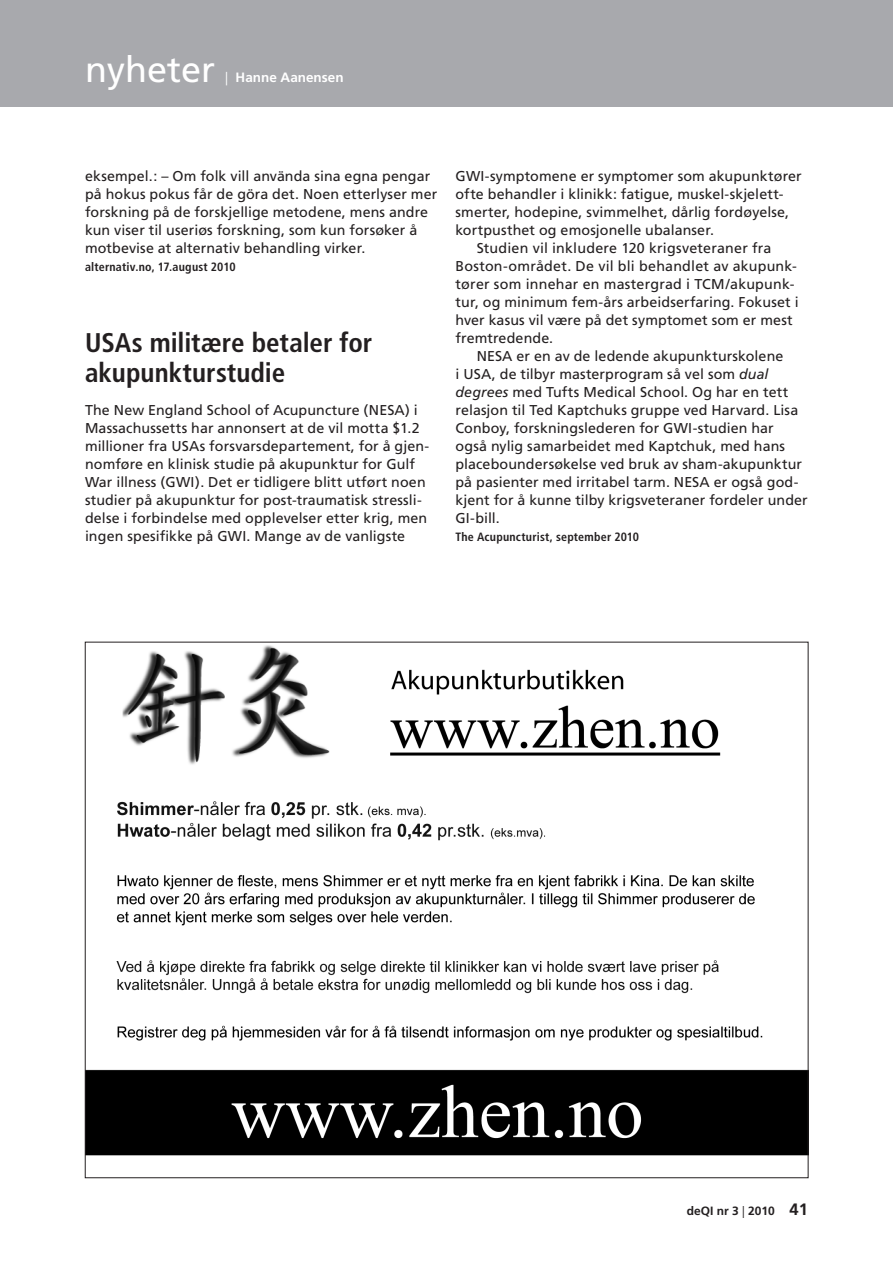
<style>
.page{position:relative;width:893px;height:1263px;background:#fff}
.page>*{position:absolute;margin:0;border:0;box-sizing:border-box;transform-origin:0 0}
.t1{font:36px "Frutiger";color:#fff}
.Brødtekst{font:700 condensed 27px/30px "Frutiger";color:#231f20}
.Brødtekst-2{font:14.25px/18px "Frutiger";letter-spacing:.01em;color:#231f20}
.t2{font:700 13.5px "Frutiger";color:#fff}
.Brødtekst-3{font:700 condensed 12px "Frutiger";letter-spacing:.015em;color:#231f20}
.t3{font:700 12px "Frutiger";color:#231f20}
.s1{font-weight:300}
.s2{font-style:italic}
.s3{font-size:16.5px}
</style>
<div class="page">
<div style="left:0;top:0;width:893px;height:106px;background:#a8a9ad"></div>
<img style="left:87px;top:645px;width:719px;height:511px">
<p class="t1" style="left:85px;top:49px;width:132px">nyheter</p>
<p class="t2" style="left:225px;top:70px;width:120px"><span class="s1">|</span> Hanne Aanensen</p>
<p class="Brødtekst-2" style="left:85px;top:167px;width:354px">eksempel.: – Om folk vill använda sina egna pengar på hokus pokus får de göra det. Noen etterlyser mer forskning på de forskjellige metodene, mens andre kun viser til useriøs forskning, som kun forsøker å motbevise at alternativ behandling virker.</p>
<p class="Brødtekst-3" style="left:85px;top:259px;width:152px">alternativ.no, 17.august 2010</p>
<p class="Brødtekst" style="left:85px;top:327px;width:289px">USAs militære betaler for akupunkturstudie</p>
<p class="Brødtekst-2" style="left:85px;top:401px;width:346px">The New England School of Acupuncture (NESA) i Massachussetts har annonsert at de vil motta $1.2 millioner fra USAs forsvarsdepartement, for å gjen&shy;nomføre en klinisk studie på akupunktur for Gulf War illness (GWI). Det er tidligere blitt utført noen studier på akupunktur for post-traumatisk stressli&shy;delse i forbindelse med opplevelser etter krig, men ingen spesifikke på GWI. Mange av de vanligste</p>
<p class="Brødtekst-2" style="left:455px;top:167px;width:348px">GWI-symptomene er symptomer som akupunktører ofte behandler i klinikk: fatigue, muskel-skjelett&shy;smerter, hodepine, svimmelhet, dårlig fordøyelse, kortpusthet og emosjonelle ubalanser.</p>
<p class="Brødtekst-2" style="left:455px;top:239px;width:345px;text-indent:21px">Studien vil inkludere 120 krigsveteraner fra Boston-området. De vil bli behandlet av akupunk&shy;tører som innehar en mastergrad i TCM/akupunk&shy;tur, og minimum fem-års arbeidserfaring. Fokuset i hver kasus vil være på det symptomet som er mest fremtredende.</p>
<p class="Brødtekst-2" style="left:455px;top:347px;width:354px;text-indent:21px">NESA er en av de ledende akupunkturskolene<br>i USA, de tilbyr masterprogram så vel som <span class="s2">dual degrees</span> med Tufts Medical School. Og har en tett relasjon til Ted Kaptchuks gruppe ved Harvard. Lisa Conboy, forskningslederen for GWI-studien har også nylig samarbeidet med Kaptchuk, med hans placeboundersøkelse ved bruk av sham-akupunktur på pasienter med irritabel tarm. NESA er også god&shy;kjent for å kunne tilby krigsveteraner fordeler under GI-bill.</p>
<p class="Brødtekst-3" style="left:455px;top:529px;width:185px">The Acupuncturist, september 2010</p>
<p class="t3" style="left:687px;top:1203px;width:122px">deQI nr 3 <span class="s1">|</span> 2010 <span class="s3">41</span></p>
</div>
